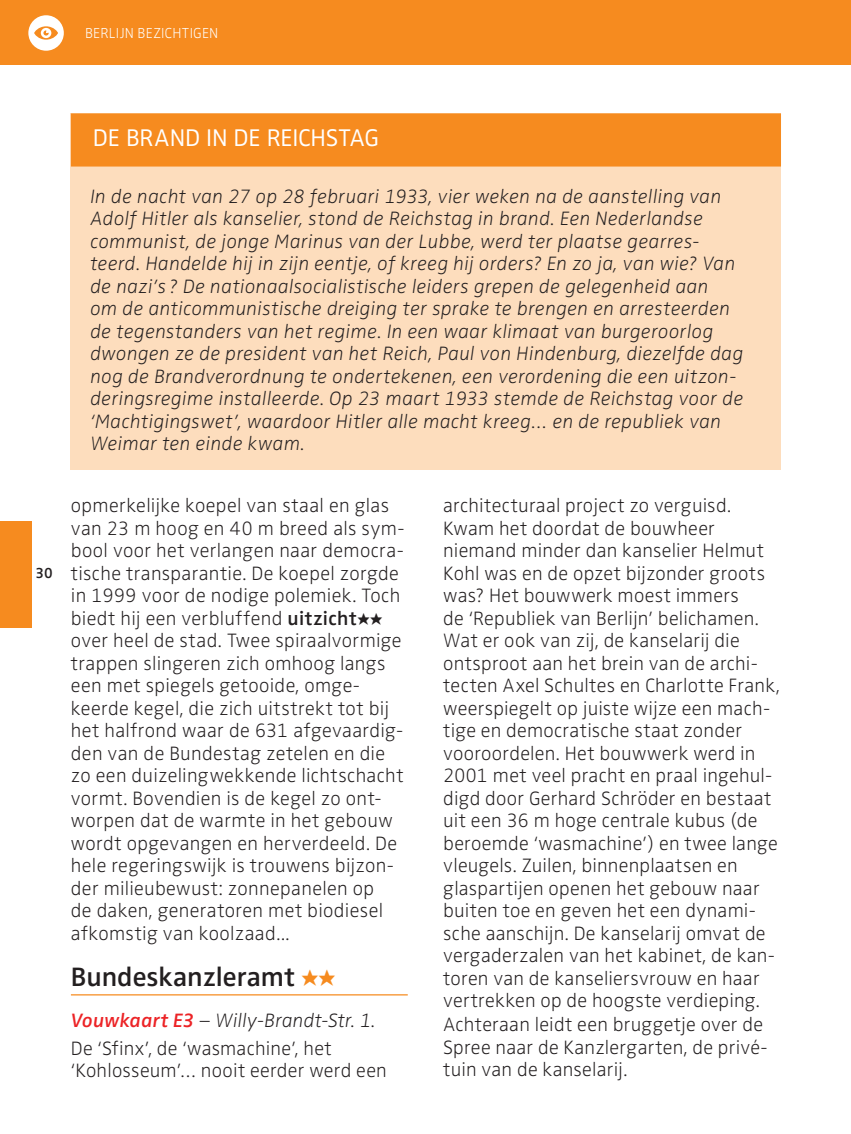
<style>
.page{position:relative;width:851px;height:1134px;background:#fff}
.page>*{position:absolute;margin:0;border:0;box-sizing:border-box;transform-origin:0 0}
.t1{font:27.5px "Zwo w 5";color:#231f20}
.t2{font:25px "Zwo w 3";letter-spacing:-.01em;color:#fff}
.t3{font:20px/22.5px "Zwo w 1";letter-spacing:.015em;color:#231f20}
.t4{font:20px/22.5px "Zwo w 1 Italic";letter-spacing:.02em;color:#231f20}
.t5{font:15px "Zwo w 1";letter-spacing:.015em;color:#fff}
.t6{font:15px "Zwo w 5";color:#231f20}
.s1{font-family:"Zwo w 5"}
.s2{font-family:"Michelin"}
.s3{font-family:"Michelin";color:#f68b1f}
.s4{font-family:"Zwo w 5 Italic";color:#ec2326}
.s5{font-family:"Zwo w 1"}
</style>
<div class="page">
<div style="left:0;top:522px;width:32px;height:106px;background:#f68b1f"></div>
<div style="left:0;top:0;width:850px;height:65px;background:#f68b1f"></div>
<div style="left:29px;top:16px;width:34px;height:34px;background:#fff;border-radius:50%"></div>
<div style="left:28px;top:15px;width:36px;height:36px;border:2px solid #fff;border-radius:50%"></div>
<svg style="left:34px;top:26px;width:24px;height:14px"></svg>
<hr style="left:71px;top:994px;width:336px;height:1px;background:#f68b1f">
<div style="left:71px;top:113px;width:709px;height:357px;background:#fdddbd"></div>
<div style="left:72px;top:115px;width:707px;height:50px;background:#f68b1f"></div>
<div style="left:71px;top:113px;width:709px;height:54px;border:2px solid #f68b1f"></div>
<p class="t5" style="left:85px;top:24px;width:135px">BERLIJN BEZICHTIGEN</p>
<p class="t6" style="left:35px;top:564px;width:19px">30</p>
<p class="t2" style="left:93px;top:124px;width:288px">DE BRAND IN DE REICHSTAG</p>
<p class="t4" style="left:90px;top:185px;width:654px">In de nacht van 27 op 28 februari 1933, vier weken na de aanstelling van Adolf Hitler als kanselier, stond de Reichstag in brand. Een Nederlandse communist, de jonge Marinus van der Lubbe, werd ter plaatse gearres&shy;teerd. Handelde hij in zijn eentje, of kreeg hij orders? En zo ja, van wie? Van de nazi’s ? De nationaalsocialistische leiders grepen de gelegenheid aan<br>om de anticommunistische dreiging ter sprake te brengen en arresteerden de tegenstanders van het regime. In een waar klimaat van burgeroorlog dwongen ze de president van het Reich, Paul von Hindenburg, diezelfde dag nog de Brandverordnung te ondertekenen, een verordening die een uitzon&shy;deringsregime installeerde. Op 23 maart 1933 stemde de Reichstag voor de ‘Machtigingswet’, waardoor Hitler alle macht kreeg… en de republiek van Weimar ten einde kwam.</p>
<p class="t3" style="left:71px;top:494px;width:335px">opmerkelijke koepel van staal en glas van 23 m hoog en 40 m breed als sym&shy;bool voor het verlangen naar democra&shy;tische transparantie. De koepel zorgde in 1999 voor de nodige polemiek. Toch biedt hij een verbluffend <span class="s1">uitzicht</span><span class="s2">aa </span>over heel de stad. Twee spiraalvormige trappen slingeren zich omhoog langs een met spiegels getooide, omge&shy;keerde kegel, die zich uitstrekt tot bij het halfrond waar de 631 afgevaardig&shy;den van de Bundestag zetelen en die zo een duizelingwekkende lichtschacht vormt. Bovendien is de kegel zo ont&shy;worpen dat de warmte in het gebouw wordt opgevangen en herverdeeld. De hele regeringswijk is trouwens bijzon&shy;der milieubewust: zonnepanelen op<br>de daken, generatoren met biodiesel afkomstig van koolzaad...</p>
<h1 class="t1" style="left:71px;top:960px;width:266px">Bundeskanzleramt <span class="s3">aa</span></h1>
<p class="t4" style="left:71px;top:1009px;width:306px"><span class="s4">Vouwkaart E3</span> <span class="s5">–</span> Willy-Brandt-Str. 1.</p>
<p class="t3" style="left:71px;top:1037px;width:317px">De ‘Sfinx’, de ‘wasmachine’, het ‘Kohlosseum’… nooit eerder werd een</p>
<p class="t3" style="left:443px;top:494px;width:338px">architecturaal project zo verguisd.<br>Kwam het doordat de bouwheer niemand minder dan kanselier Helmut Kohl was en de opzet bijzonder groots was? Het bouwwerk moest immers<br>de ‘Republiek van Berlijn’ belichamen.<br>Wat er ook van zij, de kanselarij die ontsproot aan het brein van de archi&shy;tecten Axel Schultes en Charlotte Frank, weerspiegelt op juiste wijze een mach&shy;tige en democratische staat zonder vooroordelen. Het bouwwerk werd in 2001 met veel pracht en praal ingehul&shy;digd door Gerhard Schröder en bestaat uit een 36 m hoge centrale kubus (de beroemde ‘wasmachine’) en twee lange vleugels. Zuilen, binnenplaatsen en glaspartijen openen het gebouw naar buiten toe en geven het een dynami&shy;sche aanschijn. De kanselarij omvat de vergaderzalen van het kabinet, de kan&shy;toren van de kanseliersvrouw en haar vertrekken op de hoogste verdieping.<br>Achteraan leidt een bruggetje over de Spree naar de Kanzlergarten, de privé&shy;tuin van de kanselarij.</p>
</div>
